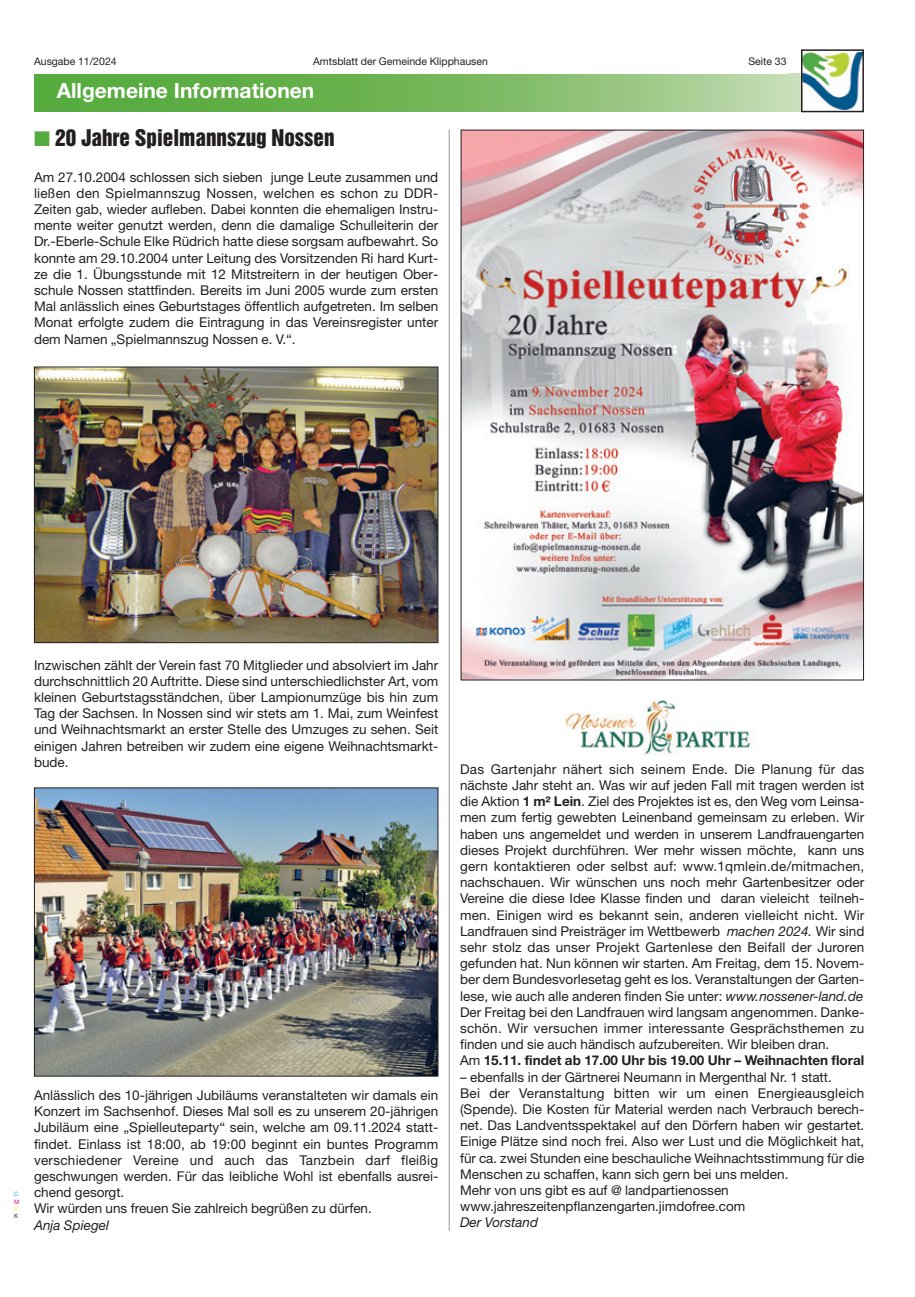
<style>
.page{position:relative;width:915px;height:1297px;background:#fff}
.page>*{position:absolute;margin:0;border:0;box-sizing:border-box;transform-origin:0 0}
.t1{font:21px "Helvetica Inserat";color:#231f20}
.t2{font:700 21px "Helvetica Neue";color:#fff}
.t3{font:13.5px/16.2px "Helvetica Neue";color:#231f20}
.t4{font:italic 13.5px "Helvetica Neue";color:#231f20}
.t5{font:10.5px "Helvetica Neue";color:#231f20}
.t6{font:6px "Helvetica Neue";color:#00aeef}
.t7{font:6px "Helvetica Neue";color:#ed028c}
.t8{font:6px "Helvetica Neue";color:#fff101}
.t9{font:6px "Helvetica Neue";color:#231f20}
.s1{color:#56ab40}
.s2{font-weight:700}
.s3{font-style:italic}
</style>
<div class="page">
<svg style="left:34px;top:73px;width:766px;height:38px;background:#7fbc68"></svg>
<img style="left:803px;top:52px;width:57px;height:57px">
<div style="left:800px;top:49px;width:63px;height:63px;border:2px solid #231f20"></div>
<img style="left:462px;top:132px;width:399px;height:546px">
<img style="left:36px;top:369px;width:400px;height:272px">
<div style="left:34px;top:367px;width:404px;height:276px;border:1px solid #231f20"></div>
<img style="left:36px;top:789px;width:400px;height:285px">
<div style="left:34px;top:787px;width:404px;height:289px;border:1px solid #231f20"></div>
<hr style="left:448px;top:130px;width:1px;height:1101px;background:#939598">
<img style="left:565px;top:699px;width:186px;height:56px">
<p class="t5" style="left:34px;top:58px;width:84px">Ausgabe 11/2024</p>
<p class="t5" style="left:313px;top:58px;width:176px">Amtsblatt der Gemeinde Klipphausen</p>
<p class="t5" style="left:748px;top:58px;width:40px">Seite 33</p>
<h1 class="t2" style="left:57px;top:83px;width:259px">Allgemeine Informationen</h1>
<h1 class="t1" style="left:34px;top:130px;width:302px"><span class="s1">■</span> 20 Jahre Spielmannszug Nossen</h1>
<p class="t3" style="left:34px;top:170px;width:405px;text-align:justify">Am 27.10.2004 schlossen sich sieben junge Leute zusammen und ließen den Spielmannszug Nossen, welchen es schon zu DDR-Zeiten gab, wieder aufleben. Dabei konnten die ehemaligen Instru&shy;mente weiter genutzt werden, denn die damalige Schulleiterin der Dr.-Eberle-Schule Elke Rüdrich hatte diese sorgsam aufbewahrt. So konnte am 29.10.2004 unter Leitung des Vorsitzenden Ri hard Kurt&shy;ze die 1. Übungsstunde mit 12 Mitstreitern in der heutigen Ober&shy;schule Nossen stattfinden. Bereits im Juni 2005 wurde zum ersten Mal anlässlich eines Geburtstages öffentlich aufgetreten. Im selben Monat erfolgte zudem die Eintragung in das Vereinsregister unter dem Namen „Spielmannszug Nossen e. V.“.</p>
<p class="t3" style="left:34px;top:658px;width:405px;text-align:justify">Inzwischen zählt der Verein fast 70 Mitglieder und absolviert im Jahr durchschnittlich 20 Auftritte. Diese sind unterschiedlichster Art, vom kleinen Geburtstagsständchen, über Lampionumzüge bis hin zum Tag der Sachsen. In Nossen sind wir stets am 1. Mai, zum Weinfest und Weihnachtsmarkt an erster Stelle des Umzuges zu sehen. Seit einigen Jahren betreiben wir zudem eine eigene Weihnachtsmarkt&shy;bude.</p>
<p class="t6" style="left:14px;top:1192px;width:6px">C</p>
<p class="t7" style="left:14px;top:1199px;width:7px">M</p>
<p class="t8" style="left:14px;top:1206px;width:5px">Y</p>
<p class="t9" style="left:14px;top:1214px;width:6px">K</p>
<p class="t3" style="left:34px;top:1088px;width:405px">Anlässlich des 10-jährigen Jubiläums veranstalteten wir damals ein Konzert im Sachsenhof. Dieses Mal soll es zu unserem 20-jährigen Jubiläum eine „Spielleuteparty“ sein, welche am 09.11.2024 statt&shy;findet. Einlass ist 18:00, ab 19:00 beginnt ein buntes Programm verschiedener Vereine und auch das Tanzbein darf fleißig geschwungen werden. Für das leibliche Wohl ist ebenfalls ausrei&shy;chend gesorgt.<br>Wir würden uns freuen Sie zahlreich begrüßen zu dürfen.</p>
<p class="t4" style="left:34px;top:1220px;width:76px">Anja Spiegel</p>
<p class="t3" style="left:460px;top:762px;width:405px">Das Gartenjahr nähert sich seinem Ende. Die Planung für das nächste Jahr steht an. Was wir auf jeden Fall mit tragen werden ist die Aktion <span class="s2">1 m² Lein</span>. Ziel des Projektes ist es, den Weg vom Leinsa&shy;men zum fertig gewebten Leinenband gemeinsam zu erleben. Wir haben uns angemeldet und werden in unserem Landfrauengarten dieses Projekt durchführen. Wer mehr wissen möchte, kann uns gern kontaktieren oder selbst auf: www.1qmlein.de/mitmachen, nachschauen. Wir wünschen uns noch mehr Gartenbesitzer oder Vereine die diese Idee Klasse finden und daran vieleicht teilneh&shy;men. Einigen wird es bekannt sein, anderen vielleicht nicht. Wir Landfrauen sind Preisträger im Wettbewerb <span class="s3">machen 2024.</span> Wir sind sehr stolz das unser Projekt Gartenlese den Beifall der Juroren gefunden hat. Nun können wir starten. Am Freitag, dem 15. Novem&shy;ber dem Bundesvorlesetag geht es los. Veranstaltungen der Garten&shy;lese, wie auch alle anderen finden Sie unter: <span class="s3">www.nossener-land.de </span>Der Freitag bei den Landfrauen wird langsam angenommen. Danke&shy;schön. Wir versuchen immer interessante Gesprächsthemen zu finden und sie auch händisch aufzubereiten. Wir bleiben dran.<br>Am <span class="s2">15.11. findet ab 17.00 Uhr bis 19.00 Uhr – Weihnachten floral</span></p>
<p class="t3" style="left:460px;top:1070px;width:405px">– ebenfalls in der Gärtnerei Neumann in Mergenthal Nr. 1 statt.<br>Bei der Veranstaltung bitten wir um einen Energieausgleich (Spende). Die Kosten für Material werden nach Verbrauch berech&shy;net. Das Landventsspektakel auf den Dörfern haben wir gestartet.<br>Einige Plätze sind noch frei. Also wer Lust und die Möglichkeit hat, für ca. zwei Stunden eine beschauliche Weihnachtsstimmung für die Menschen zu schaffen, kann sich gern bei uns melden.<br>Mehr von uns gibt es auf @ landpartienossen www.jahreszeitenpflanzengarten.jimdofree.com</p>
<p class="t4" style="left:460px;top:1218px;width:79px">Der Vorstand</p>
</div>
